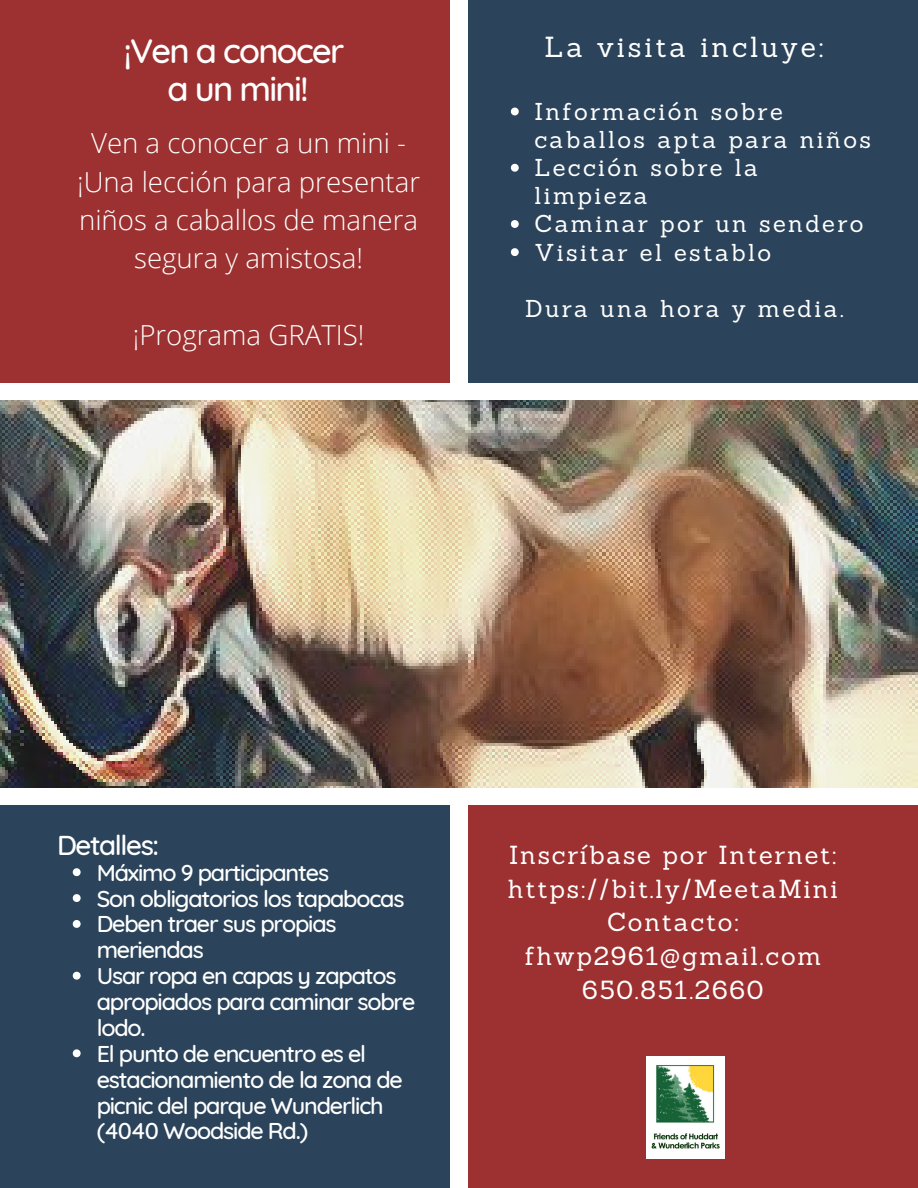
<style>
.page{position:relative;width:918px;height:1188px;background:#fff}
.page>*{position:absolute;margin:0;border:0;box-sizing:border-box;transform-origin:0 0}
.t1{font:500 34.5px "Quicksand";letter-spacing:-.05em;color:#fff}
.t2{font:28.35px "Sanchez";letter-spacing:.1em;color:#fff}
.t3{font:500 27.9px "Quicksand";letter-spacing:-.05em;color:#fff}
.t4{font:300 27.6px/38.2px "Open Sans";color:#fff;text-align:center}
.t5{font:25.5px "Sanchez";letter-spacing:.07em;color:#fff}
.t6{font:23.85px/28.2px "Sanchez";letter-spacing:.1em;color:#fff}
.t7{font:500 23.4px/25.8px "Quicksand";letter-spacing:-.05em;color:#fff}
</style>
<div class="page">
<div style="left:468px;top:0;width:450px;height:383px;background:#2c445b"></div>
<div style="left:0;top:0;width:450px;height:383px;background:#9d3030"></div>
<div style="left:468px;top:805px;width:450px;height:383px;background:#9d3030"></div>
<div style="left:0;top:805px;width:450px;height:383px;background:#2c445b"></div>
<img style="left:0;top:400px;width:918px;height:387px">
<img style="left:647px;top:1057px;width:77px;height:102px">
<svg style="left:511px;top:108px;width:8px;height:7px"></svg>
<svg style="left:511px;top:164px;width:8px;height:8px"></svg>
<svg style="left:511px;top:220px;width:8px;height:8px"></svg>
<svg style="left:511px;top:248px;width:8px;height:8px"></svg>
<svg style="left:73px;top:868px;width:8px;height:8px"></svg>
<svg style="left:73px;top:894px;width:8px;height:8px"></svg>
<svg style="left:73px;top:920px;width:8px;height:8px"></svg>
<svg style="left:73px;top:972px;width:8px;height:8px"></svg>
<svg style="left:73px;top:1049px;width:8px;height:8px"></svg>
<p class="t1" style="left:124px;top:28px;width:222px">¡Ven a conocer</p>
<p class="t1" style="left:168px;top:67px;width:142px">a un mini!</p>
<p class="t4" style="left:77px;top:124px;width:345px">Ven a conocer a un mini - ¡Una lección para presentar niños a caballos de manera segura y amistosa!</p>
<p class="t4" style="left:133px;top:315px;width:233px">¡Programa GRATIS!</p>
<p class="t2" style="left:545px;top:28px;width:281px">La visita incluye:</p>
<p class="t6" style="left:534px;top:97px;width:338px">Información sobre caballos apta para niños</p>
<p class="t6" style="left:534px;top:153px;width:225px">Lección sobre la limpieza</p>
<p class="t6" style="left:534px;top:210px;width:331px">Caminar por un sendero</p>
<p class="t6" style="left:534px;top:238px;width:238px">Visitar el establo</p>
<p class="t6" style="left:525px;top:294px;width:320px">Dura una hora y media.</p>
<p class="t3" style="left:57px;top:827px;width:104px">Detalles:</p>
<p class="t7" style="left:97px;top:859px;width:234px">Máximo 9 participantes</p>
<p class="t7" style="left:97px;top:885px;width:309px">Son obligatorios los tapabocas</p>
<p class="t7" style="left:97px;top:911px;width:241px">Deben traer sus propias meriendas</p>
<p class="t7" style="left:97px;top:962px;width:320px">Usar ropa en capas y zapatos apropiados para caminar sobre lodo.</p>
<p class="t7" style="left:97px;top:1040px;width:308px">El punto de encuentro es el estacionamiento de la zona de picnic del parque Wunderlich (4040 Woodside Rd.)</p>
<p class="t5" style="left:509px;top:838px;width:329px">Inscríbase por Internet:</p>
<p class="t5" style="left:508px;top:872px;width:331px">https://bit.ly/MeetaMini</p>
<p class="t5" style="left:607px;top:906px;width:133px">Contacto:</p>
<p class="t5" style="left:525px;top:940px;width:298px">fhwp2961@gmail.com</p>
<p class="t5" style="left:582px;top:973px;width:183px">650.851.2660</p>
</div>
